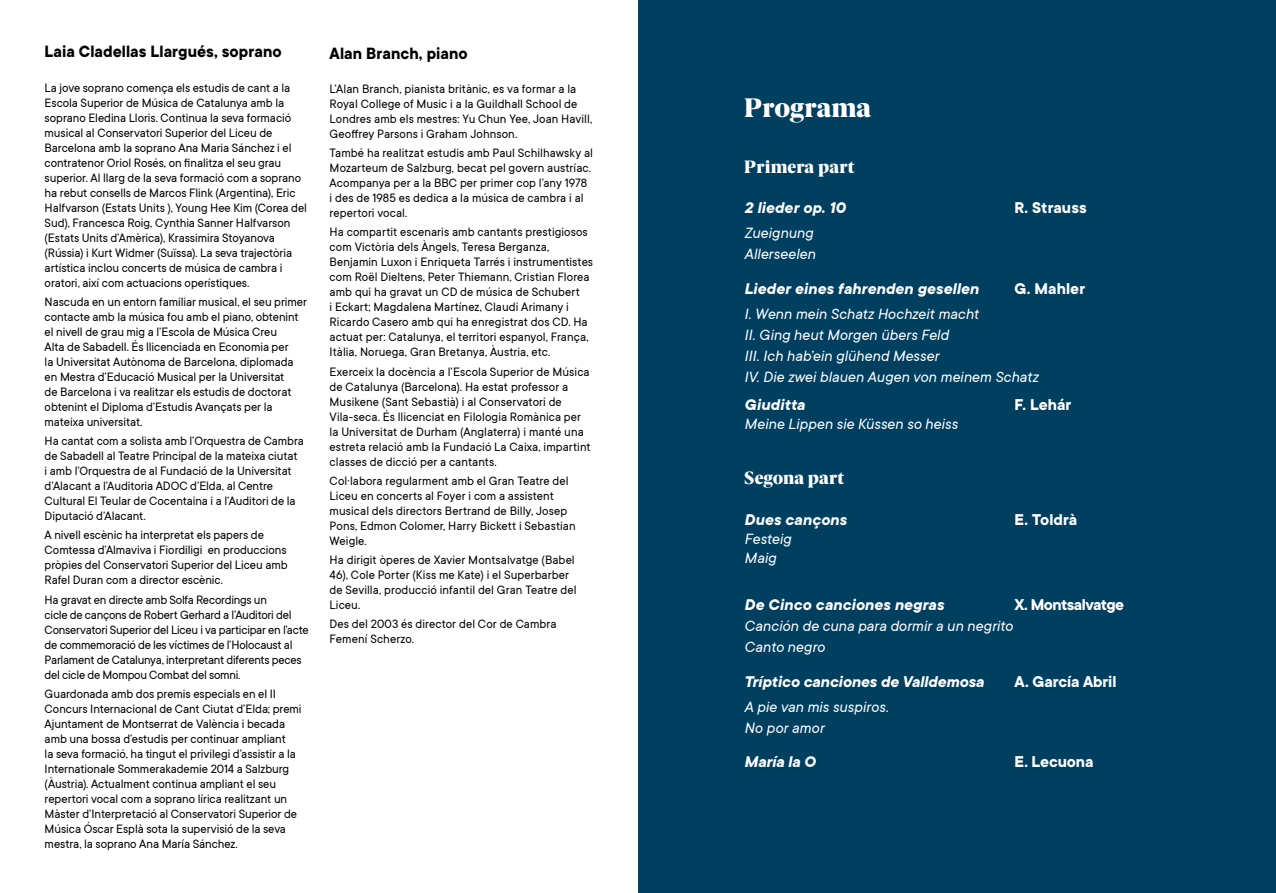
<style>
.page{position:relative;width:1276px;height:893px;background:#fff}
.page>*{position:absolute;margin:0;border:0;box-sizing:border-box;transform-origin:0 0}
.t1{font:800 27px "Berlingske Serif";letter-spacing:.005em;color:#fff}
.t2{font:700 18px "TT Commons";letter-spacing:.005em;color:#000}
.t3{font:800 18px "Berlingske Serif";letter-spacing:.005em;color:#fff}
.t4{font:italic 700 17.25px "TT Commons";color:#fff}
.t5{font:700 17.25px "TT Commons";letter-spacing:-.005em;color:#fff}
.t6{font:700 17.25px "TT Commons";letter-spacing:-.03em;color:#fff}
.t7{font:italic 16.5px "TT Commons";color:#fff}
.t8{font:13.5px/15px "TT Commons";color:#000}
.t9{font:13.5px/15px "TT Commons";letter-spacing:-.02em;color:#000}
</style>
<div class="page">
<div style="left:638px;top:0;width:638px;height:893px;background:#013f61"></div>
<p class="t2" style="left:45px;top:42px;width:238px">Laia Cladellas Llargués, soprano</p>
<p class="t8" style="left:45px;top:80px;width:264px">La jove soprano comença els estudis de cant a la Escola Superior de Música de Catalunya amb la soprano Eledina Lloris. Continua la seva formació musical al Conservatori Superior del Liceu de Barcelona amb la soprano Ana Maria Sánchez i el contratenor Oriol Rosés, on finalitza el seu grau superior. Al llarg de la seva formació com a soprano ha rebut consells de Marcos Flink (Argentina), Eric Halfvarson (Estats Units ), Young Hee Kim (Corea del Sud), Francesca Roig, Cynthia Sanner Halfvarson (Estats Units d’Amèrica), Krassimira Stoyanova (Rússia) i Kurt Widmer (Suïssa). La seva trajectòria artística inclou concerts de música de cambra i oratori, així com actuacions operístiques.</p>
<p class="t8" style="left:45px;top:294px;width:264px">Nascuda en un entorn familiar musical, el seu primer contacte amb la música fou amb el piano, obtenint el nivell de grau mig a l’Escola de Música Creu<br>Alta de Sabadell. És llicenciada en Economia per<br>la Universitat Autònoma de Barcelona, diplomada en Mestra d’Educació Musical per la Universitat<br>de Barcelona i va realitzar els estudis de doctorat obtenint el Diploma d’Estudis Avançats per la mateixa universitat.</p>
<p class="t8" style="left:45px;top:433px;width:261px">Ha cantat com a solista amb l’Orquestra de Cambra de Sabadell al Teatre Principal de la mateixa ciutat<br>i amb l’Orquestra de al Fundació de la Universitat d’Alacant a l’Auditoria ADOC d’Elda, al Centre Cultural El Teular de Cocentaina i a l’Auditori de la Diputació d’Alacant.</p>
<p class="t8" style="left:45px;top:528px;width:244px">A nivell escènic ha interpretat els papers de Comtessa d’Almaviva i Fiordiligi en produccions pròpies del Conservatori Superior del Liceu amb Rafel Duran com a director escènic.</p>
<p class="t9" style="left:45px;top:592px;width:265px">Ha gravat en directe amb Solfa Recordings un<br>cicle de cançons de Robert Gerhard a l’Auditori del Conservatori Superior del Liceu i va participar en l’acte de commemoració de les víctimes de l’Holocaust al Parlament de Catalunya, interpretant diferents peces del cicle de Mompou Combat del somni.</p>
<p class="t8" style="left:45px;top:686px;width:258px">Guardonada amb dos premis especials en el II Concurs Internacional de Cant Ciutat d’Elda; premi Ajuntament de Montserrat de València i becada amb una bossa d’estudis per continuar ampliant<br>la seva formació, ha tingut el privilegi d’assistir a la Internationale Sommerakademie 2014 a Salzburg (Àustria). Actualment continua ampliant el seu repertori vocal com a soprano lírica realitzant un Màster d’Interpretació al Conservatori Superior de Música Óscar Esplà sota la supervisió de la seva mestra, la soprano Ana María Sánchez.</p>
<p class="t2" style="left:330px;top:43px;width:140px">Alan Branch, piano</p>
<p class="t8" style="left:330px;top:81px;width:264px">L’Alan Branch, pianista britànic, es va formar a la Royal College of Music i a la Guildhall School de Londres amb els mestres: Yu Chun Yee, Joan Havill, Geoffrey Parsons i Graham Johnson.</p>
<p class="t8" style="left:330px;top:146px;width:265px">També ha realitzat estudis amb Paul Schilhawsky al Mozarteum de Salzburg, becat pel govern austríac.<br>Acompanya per a la BBC per primer cop l’any 1978 i des de 1985 es dedica a la música de cambra i al repertori vocal.</p>
<p class="t8" style="left:330px;top:225px;width:265px">Ha compartit escenaris amb cantants prestigiosos com Victòria dels Àngels, Teresa Berganza, Benjamin Luxon i Enriqueta Tarrés i instrumentistes com Roël Dieltens, Peter Thiemann, Cristian Florea amb qui ha gravat un CD de música de Schubert<br>i Eckart; Magdalena Martínez, Claudi Arimany i Ricardo Casero amb qui ha enregistrat dos CD. Ha actuat per: Catalunya, el territori espanyol, França, Itàlia, Noruega, Gran Bretanya, Àustria, etc.</p>
<p class="t8" style="left:330px;top:364px;width:263px">Exerceix la docència a l’Escola Superior de Música de Catalunya (Barcelona). Ha estat professor a Musikene (Sant Sebastià) i al Conservatori de Vila-seca. És llicenciat en Filologia Romànica per la Universitat de Durham (Anglaterra) i manté una estreta relació amb la Fundació La Caixa, impartint classes de dicció per a cantants.</p>
<p class="t8" style="left:330px;top:473px;width:247px">Col·labora regularment amb el Gran Teatre del Liceu en concerts al Foyer i com a assistent musical dels directors Bertrand de Billy, Josep Pons, Edmon Colomer, Harry Bickett i Sebastian Weigle.</p>
<p class="t8" style="left:330px;top:553px;width:248px">Ha dirigit òperes de Xavier Montsalvatge (Babel 46), Cole Porter (Kiss me Kate) i el Superbarber de Sevilla, producció infantil del Gran Teatre del Liceu.</p>
<p class="t8" style="left:330px;top:617px;width:228px">Des del 2003 és director del Cor de Cambra<br>Femení Scherzo.</p>
<p class="t1" style="left:744px;top:91px;width:129px">Programa</p>
<p class="t3" style="left:744px;top:155px;width:112px">Primera part</p>
<p class="t4" style="left:744px;top:198px;width:103px">2 lieder op. 10</p>
<p class="t5" style="left:1014px;top:198px;width:74px">R. Strauss</p>
<p class="t7" style="left:744px;top:224px;width:70px">Zueignung</p>
<p class="t7" style="left:744px;top:245px;width:73px">Allerseelen</p>
<p class="t4" style="left:744px;top:278px;width:236px">Lieder eines fahrenden gesellen</p>
<p class="t5" style="left:1014px;top:279px;width:72px">G. Mahler</p>
<p class="t7" style="left:744px;top:305px;width:236px">I. Wenn mein Schatz Hochzeit macht</p>
<p class="t7" style="left:744px;top:326px;width:206px">II. Ging heut Morgen übers Feld</p>
<p class="t7" style="left:744px;top:347px;width:196px">III. Ich hab’ein glühend Messer</p>
<p class="t7" style="left:744px;top:368px;width:295px">IV. Die zwei blauen Augen von meinem Schatz</p>
<p class="t4" style="left:744px;top:394px;width:62px">Giuditta</p>
<p class="t5" style="left:1014px;top:395px;width:59px">F. Lehár</p>
<p class="t7" style="left:744px;top:415px;width:215px">Meine Lippen sie Küssen so heiss</p>
<p class="t3" style="left:744px;top:467px;width:101px">Segona part</p>
<p class="t4" style="left:744px;top:510px;width:104px">Dues cançons</p>
<p class="t5" style="left:1014px;top:510px;width:64px">E. Toldrà</p>
<p class="t7" style="left:744px;top:530px;width:48px">Festeig</p>
<p class="t7" style="left:744px;top:549px;width:33px">Maig</p>
<p class="t4" style="left:744px;top:595px;width:201px">De Cinco canciones negras</p>
<p class="t6" style="left:1014px;top:595px;width:111px">X. Montsalvatge</p>
<p class="t7" style="left:744px;top:617px;width:270px">Canción de cuna para dormir a un negrito</p>
<p class="t7" style="left:744px;top:638px;width:82px">Canto negro</p>
<p class="t4" style="left:744px;top:672px;width:241px">Tríptico canciones de Valldemosa</p>
<p class="t5" style="left:1014px;top:672px;width:104px">A. García Abril</p>
<p class="t7" style="left:744px;top:698px;width:146px">A pie van mis suspiros.</p>
<p class="t7" style="left:744px;top:719px;width:81px">No por amor</p>
<p class="t4" style="left:744px;top:752px;width:73px">María la O</p>
<p class="t5" style="left:1014px;top:752px;width:81px">E. Lecuona</p>
</div>
